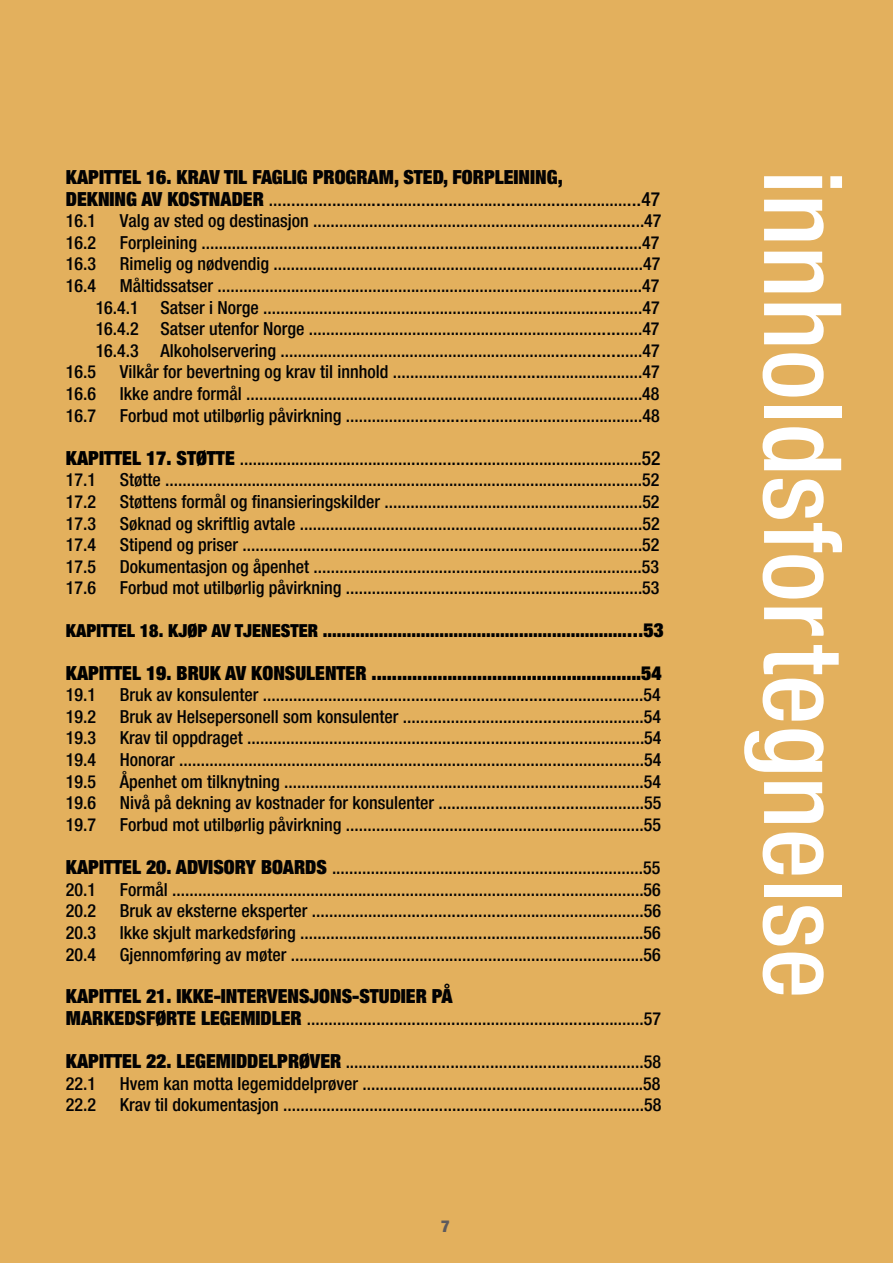
<style>
.page{position:relative;width:893px;height:1263px;background:#e3b05d}
.page>*{position:absolute;margin:0;border:0;box-sizing:border-box;transform-origin:0 0}
.t1{font:108px "Helvetica Neue LT 67 Md Cn";color:#fff}
.t2{font:900 condensed 19.5px "Helvetica Neue LT Std";color:#020203}
.t3{font:900 condensed 19.5px "Helvetica Neue LT Std";color:#000}
.t4{font:18px/21.6px "Helvetica Neue LT 67 Md Cn";color:#020203}
.t5{font:18px/21.6px "Helvetica Neue LT 67 Md Cn";color:#000}
.t6{font:900 condensed 18px "Helvetica Neue LT Std";color:#000}
.t7{font:16.5px "Helvetica Neue LT 97 Blk Cn";color:#5d5a5e}
.s1{font-family:"Helvetica Neue LT Std";font-weight:900;font-stretch:condensed;font-size:19.5px}
.s2{font-size:19.5px}
.s3{color:#020203}
</style>
<div class="page">
<p class="t2" style="left:66px;top:165px;width:498px">KAPITTEL 16. KRAV TIL FAGLIG PROGRAM, STED, FORPLEINING,</p>
<p class="t4" style="left:66px;top:188px;width:596px"><span class="s1">DEKNING AV KOSTNADER</span> ...................................................................................<span class="s2">47<br></span>16.1</p>
<p class="t4" style="left:120px;top:210px;width:543px">Valg av sted og destinasjon ............................................................................47</p>
<p class="t4" style="left:66px;top:231px;width:32px">16.2</p>
<p class="t4" style="left:120px;top:231px;width:541px">Forpleining .....................................................................................................47</p>
<p class="t4" style="left:66px;top:253px;width:32px">16.3</p>
<p class="t4" style="left:120px;top:253px;width:542px">Rimelig og nødvendig .....................................................................................47</p>
<p class="t4" style="left:66px;top:275px;width:32px">16.4</p>
<p class="t4" style="left:120px;top:275px;width:541px">Måltidssatser ..................................................................................................47</p>
<p class="t4" style="left:96px;top:296px;width:565px">16.4.1 Satser i Norge ........................................................................................47</p>
<p class="t4" style="left:96px;top:318px;width:565px">16.4.2 Satser utenfor Norge .............................................................................47</p>
<p class="t4" style="left:96px;top:339px;width:565px">16.4.3 Alkoholservering ...................................................................................47</p>
<p class="t4" style="left:66px;top:361px;width:32px">16.5</p>
<p class="t4" style="left:120px;top:361px;width:541px">Vilkår for bevertning og krav til innhold ..........................................................47</p>
<p class="t4" style="left:66px;top:383px;width:32px">16.6</p>
<p class="t4" style="left:120px;top:383px;width:541px">Ikke andre formål ............................................................................................48</p>
<p class="t4" style="left:66px;top:404px;width:32px">16.7</p>
<p class="t4" style="left:120px;top:404px;width:541px">Forbud mot utilbørlig påvirkning ....................................................................48</p>
<p class="t5" style="left:66px;top:447px;width:596px"><span class="s1">KAPITTEL 17. STØTTE</span> .............................................................................................<span class="s2">52<br></span><span class="s3">17.1</span></p>
<p class="t4" style="left:120px;top:469px;width:541px">Støtte ...............................................................................................................52</p>
<p class="t4" style="left:66px;top:491px;width:32px">17.2</p>
<p class="t4" style="left:120px;top:491px;width:541px">Støttens formål og finansieringskilder ............................................................52</p>
<p class="t4" style="left:66px;top:512px;width:32px">17.3</p>
<p class="t4" style="left:120px;top:512px;width:541px">Søknad og skriftlig avtale ...............................................................................52</p>
<p class="t4" style="left:66px;top:534px;width:32px">17.4</p>
<p class="t4" style="left:120px;top:534px;width:541px">Stipend og priser .............................................................................................52</p>
<p class="t4" style="left:66px;top:555px;width:32px">17.5</p>
<p class="t4" style="left:120px;top:555px;width:541px">Dokumentasjon og åpenhet ............................................................................53</p>
<p class="t4" style="left:66px;top:577px;width:32px">17.6</p>
<p class="t4" style="left:120px;top:577px;width:541px">Forbud mot utilbørlig påvirkning .....................................................................53</p>
<p class="t6" style="left:66px;top:619px;width:599px">KAPITTEL 18. KJØP AV TJENESTER ....................................................................<span class="s2">53</span></p>
<p class="t3" style="left:66px;top:660px;width:597px">KAPITTEL 19. BRUK AV KONSULENTER ......................................................54</p>
<p class="t4" style="left:66px;top:684px;width:32px">19.1</p>
<p class="t4" style="left:120px;top:684px;width:542px">Bruk av konsulenter .......................................................................................54</p>
<p class="t4" style="left:66px;top:705px;width:32px">19.2</p>
<p class="t4" style="left:120px;top:705px;width:543px">Bruk av Helsepersonell som konsulenter .......................................................54</p>
<p class="t4" style="left:66px;top:727px;width:32px">19.3</p>
<p class="t4" style="left:120px;top:727px;width:543px">Krav til oppdraget ...........................................................................................54</p>
<p class="t4" style="left:66px;top:749px;width:32px">19.4</p>
<p class="t4" style="left:120px;top:749px;width:543px">Honorar ...........................................................................................................54</p>
<p class="t4" style="left:66px;top:770px;width:32px">19.5</p>
<p class="t4" style="left:120px;top:770px;width:543px">Åpenhet om tilknytning ...................................................................................54</p>
<p class="t4" style="left:66px;top:792px;width:32px">19.6</p>
<p class="t4" style="left:120px;top:792px;width:543px">Nivå på dekning av kostnader for konsulenter ...............................................55</p>
<p class="t4" style="left:66px;top:813px;width:32px">19.7</p>
<p class="t4" style="left:120px;top:813px;width:543px">Forbud mot utilbørlig påvirkning .....................................................................55</p>
<p class="t4" style="left:66px;top:857px;width:596px"><span class="s1">KAPITTEL 20. ADVISORY BOARDS</span> ........................................................................55<br>20.1</p>
<p class="t4" style="left:120px;top:878px;width:542px">Formål .............................................................................................................56</p>
<p class="t4" style="left:66px;top:900px;width:32px">20.2</p>
<p class="t4" style="left:120px;top:900px;width:543px">Bruk av eksterne eksperter ............................................................................56</p>
<p class="t4" style="left:66px;top:921px;width:32px">20.3</p>
<p class="t4" style="left:120px;top:921px;width:542px">Ikke skjult markedsføring ...............................................................................56</p>
<p class="t4" style="left:66px;top:943px;width:32px">20.4</p>
<p class="t4" style="left:120px;top:943px;width:542px">Gjennomføring av møter ..................................................................................56</p>
<p class="t2" style="left:66px;top:984px;width:388px">KAPITTEL 21. IKKE-INTERVENSJONS-STUDIER PÅ</p>
<p class="t4" style="left:66px;top:1007px;width:597px"><span class="s1">MARKEDSFØRTE LEGEMIDLER</span> .............................................................................57</p>
<p class="t4" style="left:66px;top:1050px;width:597px"><span class="s1">KAPITTEL 22. LEGEMIDDELPRØVER</span> ....................................................................58<br>22.1</p>
<p class="t4" style="left:120px;top:1072px;width:542px">Hvem kan motta legemiddelprøver .................................................................58</p>
<p class="t4" style="left:66px;top:1094px;width:32px">22.2</p>
<p class="t4" style="left:120px;top:1094px;width:543px">Krav til dokumentasjon ...................................................................................58</p>
<p class="t7" style="left:441px;top:1216px;width:10px">7</p>
<h1 class="t1" style="left:867px;top:170px;width:830px;rotate:90deg">innholdsfor tegnelse</h1>
</div>
